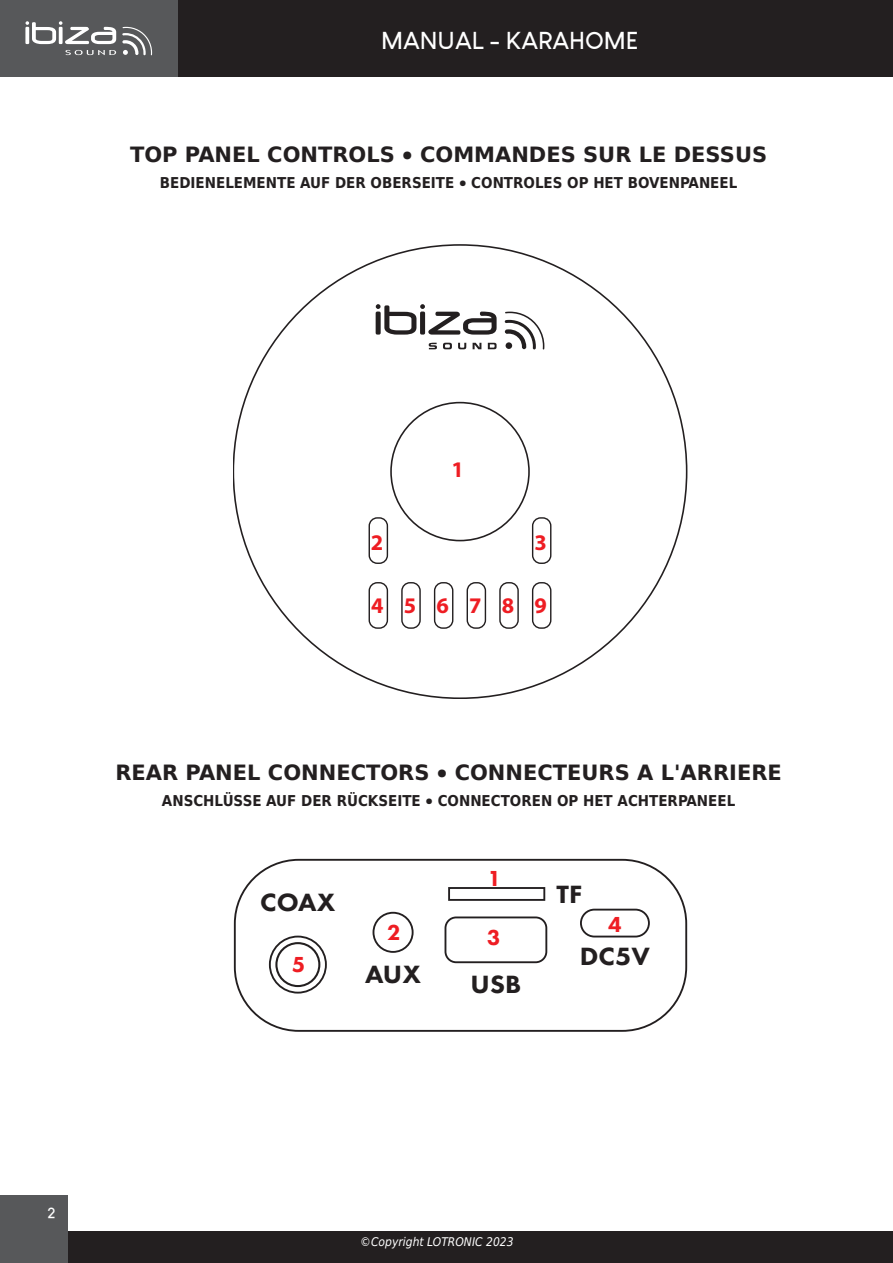
<style>
.page{position:relative;width:893px;height:1263px;background:#fff}
.page>*{position:absolute;margin:0;border:0;box-sizing:border-box;transform-origin:0 0}
.t1{font:800 25.95px "Futura PT";color:#231f20;scale:1.05 1}
.t2{font:700 24px "Louis George Cafe";color:#fff}
.t3{font:800 22.5px "Futura PT";color:#ee1d23}
.t4{font:700 22.35px "Myriad Pro";letter-spacing:.905em;color:#ee1d23}
.t5{font:700 21px "DejaVu Sans";color:#231f20}
.t6{font:700 15px "DejaVu Sans Condensed";color:#231f20}
.t7{font:700 15px "Louis George Cafe";color:#fff}
.t8{font:italic 12px "DejaVu Sans Condensed";color:#fff}
.s1{font-family:"Sansa";font-weight:400}
</style>
<div class="page">
<div style="left:0;top:0;width:893px;height:77px;background:#231f20"></div>
<div style="left:0;top:1231px;width:893px;height:32px;background:#231f20"></div>
<div style="left:0;top:0;width:178px;height:77px;background:#57585a"></div>
<svg style="left:65px;top:50px;width:51px;height:5px"></svg>
<svg style="left:122px;top:27px;width:30px;height:28px"></svg>
<svg style="left:25px;top:21px;width:91px;height:23px"></svg>
<div style="left:0;top:1195px;width:68px;height:68px;background:#57585a"></div>
<svg style="left:234px;top:245px;width:453px;height:453px"></svg>
<div style="left:391px;top:403px;width:138px;height:138px;background:#fff;border-radius:50%"></div>
<div style="left:369px;top:518px;width:18px;height:45px;background:#fff;border-radius:8px"></div>
<div style="left:369px;top:517px;width:19px;height:47px;border:1px solid #231f20;border-radius:8px"></div>
<div style="left:533px;top:518px;width:18px;height:45px;background:#fff;border-radius:8px"></div>
<div style="left:532px;top:517px;width:19px;height:47px;border:1px solid #231f20;border-radius:8px"></div>
<div style="left:369px;top:583px;width:18px;height:45px;background:#fff;border-radius:8px"></div>
<div style="left:369px;top:582px;width:19px;height:47px;border:1px solid #231f20;border-radius:8px"></div>
<div style="left:402px;top:583px;width:18px;height:45px;background:#fff;border-radius:8px"></div>
<div style="left:401px;top:582px;width:20px;height:47px;border:1px solid #231f20;border-radius:8px"></div>
<div style="left:435px;top:583px;width:18px;height:45px;background:#fff;border-radius:8px"></div>
<div style="left:434px;top:582px;width:19px;height:47px;border:1px solid #231f20;border-radius:8px"></div>
<div style="left:467px;top:583px;width:18px;height:45px;background:#fff;border-radius:8px"></div>
<div style="left:467px;top:582px;width:19px;height:47px;border:1px solid #231f20;border-radius:8px"></div>
<div style="left:500px;top:583px;width:18px;height:45px;background:#fff;border-radius:8px"></div>
<div style="left:499px;top:582px;width:20px;height:47px;border:1px solid #231f20;border-radius:8px"></div>
<div style="left:533px;top:583px;width:18px;height:45px;background:#fff;border-radius:8px"></div>
<div style="left:532px;top:582px;width:19px;height:47px;border:1px solid #231f20;border-radius:8px"></div>
<svg style="left:505px;top:312px;width:39px;height:37px"></svg>
<div style="left:506px;top:342px;width:6px;height:7px;background:#231f20;border-radius:50%"></div>
<svg style="left:376px;top:304px;width:121px;height:31px"></svg>
<svg style="left:429px;top:343px;width:8px;height:6px"></svg>
<svg style="left:443px;top:343px;width:9px;height:6px"></svg>
<svg style="left:458px;top:343px;width:8px;height:6px"></svg>
<svg style="left:473px;top:343px;width:8px;height:6px"></svg>
<svg style="left:488px;top:343px;width:9px;height:6px"></svg>
<div style="left:234px;top:859px;width:453px;height:173px;border:2px solid #231f20;border-radius:64px"></div>
<div style="left:445px;top:916px;width:102px;height:47px;border:2px solid #231f20;border-radius:11px"></div>
<div style="left:580px;top:909px;width:70px;height:28px;border:2px solid #231f20;border-radius:13px"></div>
<div style="left:448px;top:887px;width:97px;height:14px;border:2px solid #231f20"></div>
<div style="left:373px;top:912px;width:41px;height:41px;border:2px solid #231f20;border-radius:50%"></div>
<div style="left:269px;top:936px;width:58px;height:57px;border:2px solid #231f20;border-radius:50%"></div>
<div style="left:275px;top:942px;width:45px;height:45px;border:2px solid #231f20;border-radius:50%"></div>
<h2 class="t2" style="left:381px;top:26px;width:259px">MANUAL - KARAHOME</h2>
<h3 class="t5" style="left:130px;top:137px;width:639px">TOP PANEL CONTROLS <span class="s1">•</span> COMMANDES SUR LE DESSUS</h3>
<p class="t6" style="left:160px;top:171px;width:579px">BEDIENELEMENTE AUF DER OBERSEITE <span class="s1">•</span> CONTROLES OP HET BOVENPANEEL</p>
<h3 class="t4" style="left:452px;top:455px;width:14px">1</h3>
<h3 class="t4" style="left:371px;top:528px;width:14px">2</h3>
<h3 class="t4" style="left:534px;top:528px;width:14px">3</h3>
<h3 class="t4" style="left:371px;top:591px;width:177px">456789</h3>
<h3 class="t5" style="left:115px;top:755px;width:668px">REAR PANEL CONNECTORS <span class="s1">•</span> CONNECTEURS A L'ARRIERE</h3>
<p class="t6" style="left:162px;top:789px;width:575px">ANSCHLÜSSE AUF DER RÜCKSEITE <span class="s1">•</span> CONNECTOREN OP HET ACHTERPANEEL</p>
<h1 class="t1" style="left:260px;top:886px;width:73px">COAX</h1>
<h3 class="t3" style="left:488px;top:864px;width:15px">1</h3>
<h1 class="t1" style="left:556px;top:878px;width:26px">TF</h1>
<h3 class="t3" style="left:608px;top:911px;width:15px">4</h3>
<h3 class="t3" style="left:387px;top:918px;width:15px">2</h3>
<h3 class="t3" style="left:487px;top:924px;width:15px">3</h3>
<h3 class="t3" style="left:292px;top:951px;width:15px">5</h3>
<h1 class="t1" style="left:580px;top:940px;width:68px">DC5V</h1>
<h1 class="t1" style="left:365px;top:958px;width:55px">AUX</h1>
<h1 class="t1" style="left:471px;top:968px;width:50px">USB</h1>
<p class="t7" style="left:47px;top:1203px;width:9px">2</p>
<p class="t8" style="left:360px;top:1233px;width:155px">©Copyright LOTRONIC 2023</p>
</div>
